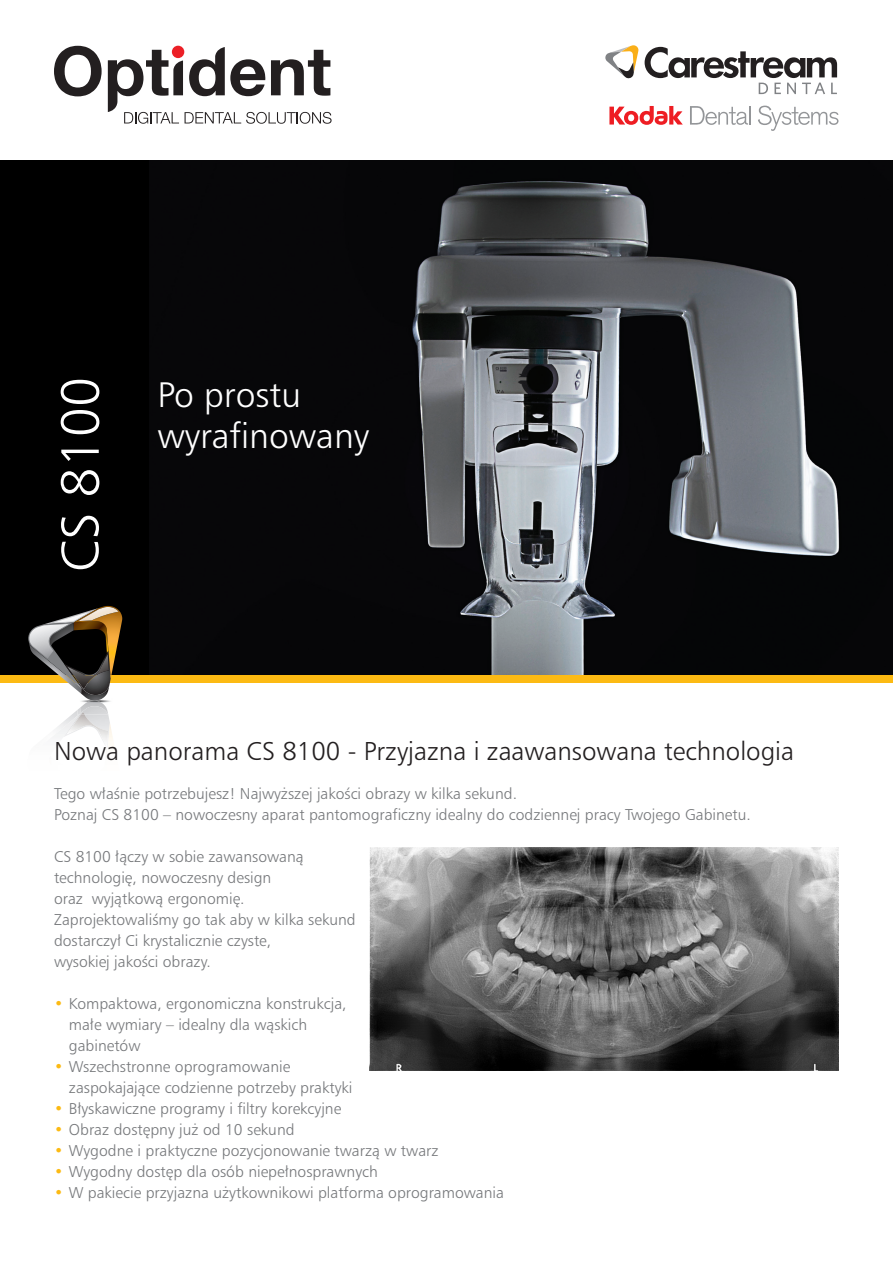
<style>
.page{position:relative;width:893px;height:1263px;background:#fff}
.page>*{position:absolute;margin:0;border:0;box-sizing:border-box;transform-origin:0 0}
.t1{font:51.45px "Humnst 777 Lt PL";color:#fff}
.t2{font:33.9px "Humnst 777 Lt PL";color:#fff}
.t3{font:24.75px "Humnst 777 Lt PL";color:#231f20}
.t4{font:15px "Humnst 777 Lt PL";color:#76787b}
.s1{color:#fcba13}
</style>
<div class="page">
<img style="left:149px;top:160px;width:744px;height:516px">
<div style="left:0;top:160px;width:149px;height:516px;background:#000"></div>
<div style="left:0;top:676px;width:893px;height:7px;background:#fcba13"></div>
<svg style="left:645px;top:47px;width:192px;height:47px"></svg>
<svg style="left:605px;top:45px;width:33px;height:34px"></svg>
<svg style="left:690px;top:106px;width:61px;height:19px"></svg>
<svg style="left:758px;top:106px;width:80px;height:24px"></svg>
<svg style="left:609px;top:106px;width:74px;height:19px"></svg>
<svg style="left:54px;top:46px;width:48px;height:50px"></svg>
<svg style="left:108px;top:47px;width:224px;height:77px"></svg>
<div style="left:172px;top:46px;width:12px;height:12px;background:#ec1f26;border-radius:50%"></div>
<img style="left:370px;top:847px;width:469px;height:223px">
<img style="left:82px;top:700px;width:29px;height:15px">
<svg style="left:28px;top:606px;width:94px;height:94px"></svg>
<img style="left:78px;top:607px;width:41px;height:14px">
<img style="left:81px;top:701px;width:27px;height:5px">
<img style="left:81px;top:706px;width:27px;height:9px">
<svg style="left:53px;top:707px;width:45px;height:30px"></svg>
<p class="t1" style="left:47px;top:572px;width:197px;rotate:-90deg">CS 8100</p>
<p class="t2" style="left:157px;top:373px;width:145px">Po prostu</p>
<p class="t2" style="left:157px;top:414px;width:213px">wyrafinowany</p>
<p class="t3" style="left:54px;top:735px;width:742px">Nowa panorama CS 8100 - Przyjazna i zaawansowana technologia</p>
<p class="t4" style="left:54px;top:784px;width:465px">Tego właśnie potrzebujesz! Najwyższej jakości obrazy w kilka sekund.</p>
<p class="t4" style="left:54px;top:805px;width:698px">Poznaj CS 8100 – nowoczesny aparat pantomograficzny idealny do codziennej pracy Twojego Gabinetu.</p>
<p class="t4" style="left:54px;top:847px;width:251px">CS 8100 łączy w sobie zawansowaną</p>
<p class="t4" style="left:54px;top:868px;width:219px">technologię, nowoczesny design</p>
<p class="t4" style="left:54px;top:889px;width:192px">oraz wyjątkową ergonomię.</p>
<p class="t4" style="left:54px;top:910px;width:303px">Zaprojektowaliśmy go tak aby w kilka sekund</p>
<p class="t4" style="left:54px;top:931px;width:219px">dostarczył Ci krystalicznie czyste,</p>
<p class="t4" style="left:54px;top:952px;width:158px">wysokiej jakości obrazy.</p>
<p class="t4" style="left:54px;top:994px;width:294px"><span class="s1">•</span> Kompaktowa, ergonomiczna konstrukcja,</p>
<p class="t4" style="left:69px;top:1015px;width:240px">małe wymiary – idealny dla wąskich</p>
<p class="t4" style="left:69px;top:1036px;width:73px">gabinetów</p>
<p class="t4" style="left:54px;top:1057px;width:238px"><span class="s1">•</span> Wszechstronne oprogramowanie</p>
<p class="t4" style="left:69px;top:1078px;width:285px">zaspokajające codzienne potrzeby praktyki</p>
<p class="t4" style="left:54px;top:1099px;width:289px"><span class="s1">•</span> Błyskawiczne programy i filtry korekcyjne</p>
<p class="t4" style="left:54px;top:1120px;width:242px"><span class="s1">•</span> Obraz dostępny już od 10 sekund</p>
<p class="t4" style="left:54px;top:1141px;width:386px"><span class="s1">•</span> Wygodne i praktyczne pozycjonowanie twarzą w twarz</p>
<p class="t4" style="left:54px;top:1162px;width:325px"><span class="s1">•</span> Wygodny dostęp dla osób niepełnosprawnych</p>
<p class="t4" style="left:54px;top:1183px;width:451px"><span class="s1">•</span> W pakiecie przyjazna użytkownikowi platforma oprogramowania</p>
</div>
